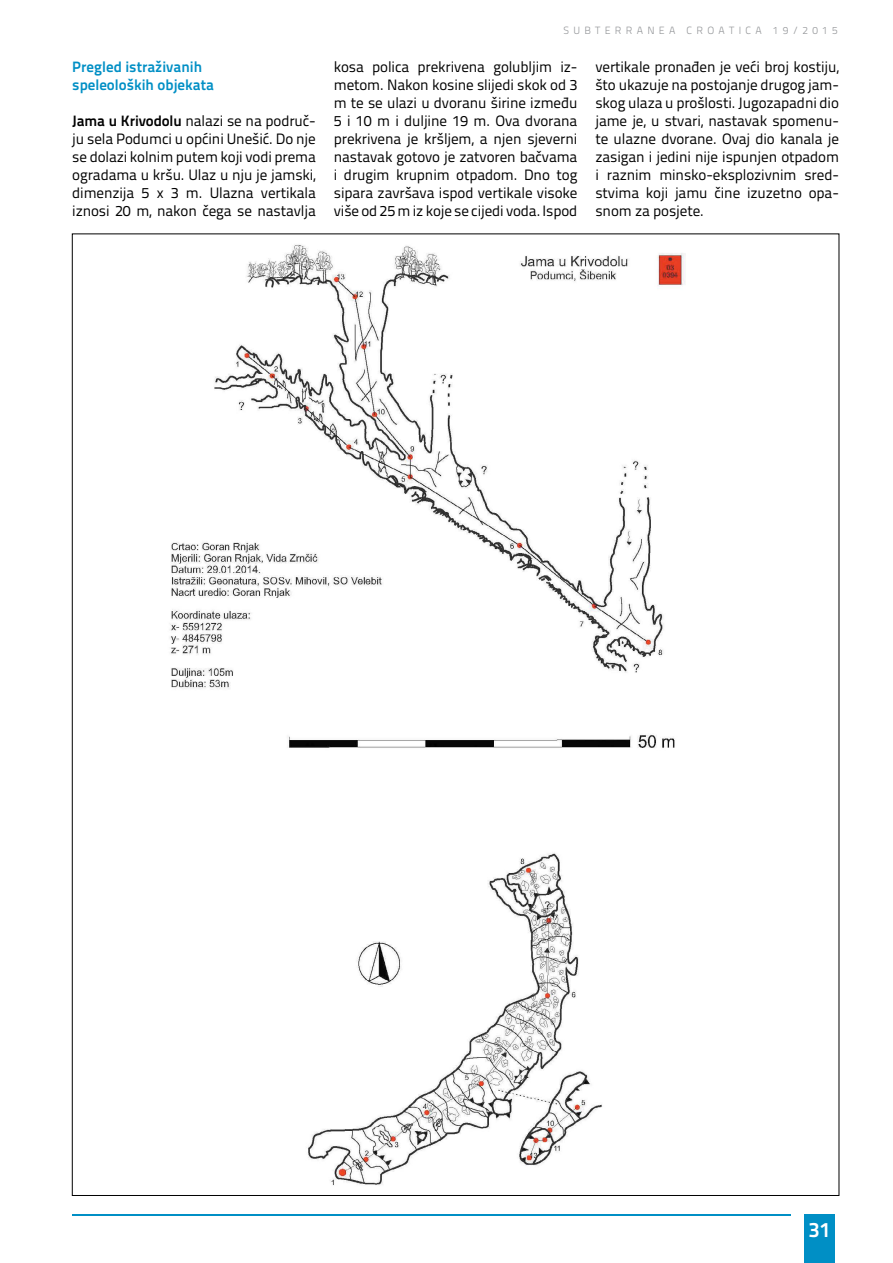
<style>
.page{position:relative;width:893px;height:1263px;background:#fff}
.page>*{position:absolute;margin:0;border:0;box-sizing:border-box;transform-origin:0 0}
.t1{font:21px "Titillium Maps 29 L 800 wt";color:#fff}
.t2{font:15px/18px "Titillium Text 22 L 400 wt";letter-spacing:-.01em;color:#000;text-align:justify}
.t3{font:15px/18px "Titillium Text 22 L 800 wt";color:#008fc5}
.t4{font:10.5px "Titillium Text 22 L 250 wt";letter-spacing:.41em;color:#939598}
.s1{font-family:"Titillium Text 22 L 800 wt"}
</style>
<div class="page">
<div style="left:804px;top:1214px;width:31px;height:49px;background:#008fc5"></div>
<hr style="left:72px;top:1214px;width:719px;height:1px;background:#008fc5">
<img style="left:170px;top:244px;width:516px;height:941px">
<p class="t3" style="left:72px;top:57px;width:143px">Pregled istraživanih speleoloških objekata</p>
<p class="t2" style="left:72px;top:111px;width:245px"><span class="s1">Jama u Krivodolu</span> nalazi se na područ&shy;ju sela Podumci u općini Unešić. Do nje se dolazi kolnim putem koji vodi prema ogradama u kršu. Ulaz u nju je jamski, dimenzija 5 x 3 m. Ulazna vertikala iznosi 20 m, nakon čega se nastavlja</p>
<p class="t4" style="left:563px;top:23px;width:276px">SUBTERRANEA CROATICA 19/2015</p>
<p class="t2" style="left:334px;top:57px;width:245px">kosa polica prekrivena golubljim iz&shy;metom. Nakon kosine slijedi skok od 3 m te se ulazi u dvoranu širine između 5 i 10 m i duljine 19 m. Ova dvorana prekrivena je kršljem, a njen sjeverni nastavak gotovo je zatvoren bačvama i drugim krupnim otpadom. Dno tog sipara završava ispod vertikale visoke više od 25 m iz koje se cijedi voda. Ispod</p>
<p class="t2" style="left:595px;top:57px;width:245px">vertikale pronađen je veći broj kostiju, što ukazuje na postojanje drugog jam&shy;skog ulaza u prošlosti. Jugozapadni dio jame je, u stvari, nastavak spomenu&shy;te ulazne dvorane. Ovaj dio kanala je zasigan i jedini nije ispunjen otpadom i raznim minsko-eksplozivnim sred&shy;stvima koji jamu čine izuzetno opa&shy;snom za posjete.</p>
<h1 class="t1" style="left:809px;top:1213px;width:24px">31</h1>
</div>
